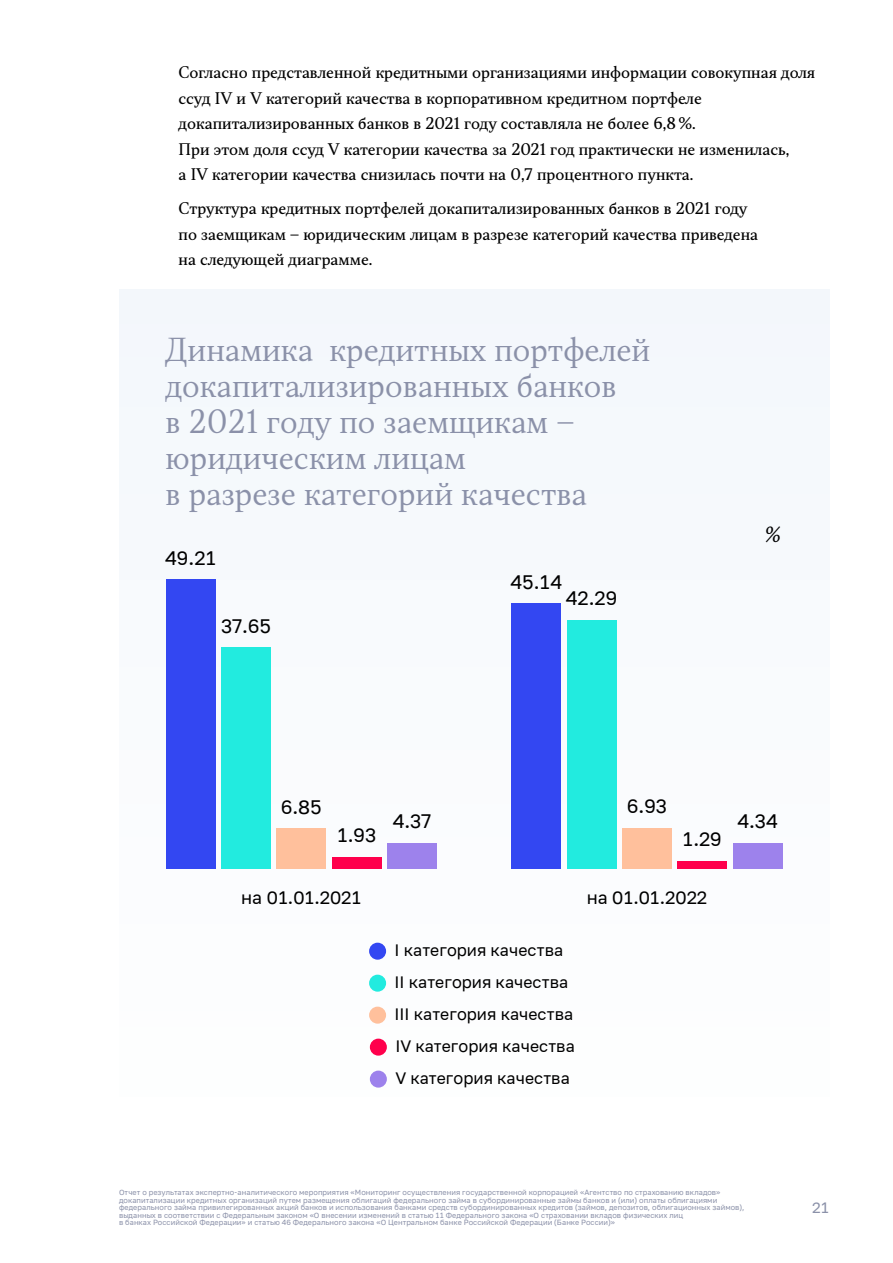
<style>
.page{position:relative;width:893px;height:1263px;background:#fff}
.page>*{position:absolute;margin:0;border:0;box-sizing:border-box;transform-origin:0 0}
.t1{font:300 30px/36px "TT Jenevers";color:#8b91a9}
.t2{font:19.5px "PT Russia Text";color:#000}
.t3{font:italic 19.5px "TT Jenevers";color:#000}
.t4{font:18px "PT Russia Text";color:#000}
.t5{font:16.5px/32px "PT Russia Text";color:#000}
.Текст___Абзац{font:15px/25.5px "TT Jenevers";color:#000}
.t6{font:15px "PT Russia Text";color:#8b91a9}
.t7{font:7.5px/7.5px "PT Russia Text";letter-spacing:.005em;color:#8b91a9}
</style>
<div class="page">
<div style="left:119px;top:290px;width:710px;height:850px;background:#f9fbfd"></div>
<div style="left:369px;top:943px;width:17px;height:17px;background:#3347f2;border-radius:50%"></div>
<div style="left:369px;top:975px;width:17px;height:17px;background:#22ebdf;border-radius:50%"></div>
<div style="left:370px;top:1070px;width:17px;height:17px;background:#9d82ec;border-radius:50%"></div>
<div style="left:369px;top:1007px;width:17px;height:17px;background:#ffc09c;border-radius:50%"></div>
<div style="left:370px;top:1038px;width:17px;height:18px;background:#ff004c;border-radius:50%"></div>
<div style="left:387px;top:843px;width:50px;height:25px;background:#9d82ec"></div>
<div style="left:733px;top:843px;width:49px;height:25px;background:#9d82ec"></div>
<div style="left:332px;top:857px;width:49px;height:11px;background:#ff004c"></div>
<div style="left:677px;top:861px;width:50px;height:7px;background:#ff004c"></div>
<div style="left:276px;top:828px;width:50px;height:40px;background:#ffc09c"></div>
<div style="left:622px;top:828px;width:50px;height:40px;background:#ffc09c"></div>
<div style="left:221px;top:647px;width:50px;height:221px;background:#22ebdf"></div>
<div style="left:567px;top:620px;width:49px;height:248px;background:#22ebdf"></div>
<div style="left:166px;top:579px;width:50px;height:289px;background:#3347f2"></div>
<div style="left:511px;top:603px;width:50px;height:265px;background:#3347f2"></div>
<p class="Текст___Абзац" style="left:179px;top:60px;width:638px">Согласно представленной кредитными организациями информации совокупная доля ссуд IV и V категорий качества в корпоративном кредитном портфеле докапитализированных банков в 2021 году составляла не более 6,8 %.<br>При этом доля ссуд V категории качества за 2021 год практически не изменилась,<br>а IV категории качества снизилась почти на 0,7 процентного пункта.</p>
<p class="Текст___Абзац" style="left:179px;top:196px;width:581px">Структура кредитных портфелей докапитализированных банков в 2021 году по заемщикам – юридическим лицам в разрезе категорий качества приведена на следующей диаграмме.</p>
<p class="t1" style="left:166px;top:332px;width:486px">Динамика кредитных портфелей докапитализированных банков<br>в 2021 году по заемщикам – юридическим лицам<br>в разрезе категорий качества</p>
<p class="t2" style="left:165px;top:547px;width:52px">49.21</p>
<p class="t2" style="left:221px;top:615px;width:51px">37.65</p>
<p class="t2" style="left:511px;top:571px;width:53px">45.14</p>
<p class="t2" style="left:566px;top:587px;width:53px">42.29</p>
<p class="t3" style="left:764px;top:522px;width:18px">%</p>
<p class="t2" style="left:281px;top:795px;width:42px">6.85</p>
<p class="t2" style="left:627px;top:795px;width:42px">6.93</p>
<p class="t2" style="left:337px;top:824px;width:41px">1.93</p>
<p class="t2" style="left:683px;top:828px;width:41px">1.29</p>
<p class="t2" style="left:393px;top:810px;width:40px">4.37</p>
<p class="t2" style="left:737px;top:810px;width:42px">4.34</p>
<p class="t4" style="left:241px;top:888px;width:122px">на 01.01.2021</p>
<p class="t4" style="left:587px;top:888px;width:122px">на 01.01.2022</p>
<p class="t5" style="left:395px;top:934px;width:175px">I категория качества<br>II категория качества</p>
<p class="t5" style="left:395px;top:998px;width:182px">III категория качества<br>IV категория качества</p>
<p class="t5" style="left:395px;top:1062px;width:176px">V категория качества</p>
<p class="t7" style="left:119px;top:1189px;width:627px">Отчет о результатах экспертно-аналитического мероприятия «Мониторинг осуществления государственной корпорацией «Агентство по страхованию вкладов» докапитализации кредитных организаций путем размещения облигаций федерального займа в субординированные займы банков и (или) оплаты облигациями федерального займа привилегированных акций банков и использования банками средств субординированных кредитов (займов, депозитов, облигационных займов), выданных в соответствии с Федеральным законом «О внесении изменений в статью 11 Федерального закона «О страховании вкладов физических лиц<br>в банках Российской Федерации» и статью 46 Федерального закона «О Центральном банке Российской Федерации (Банке России)»</p>
<h3 class="t6" style="left:812px;top:1199px;width:18px">21</h3>
</div>
